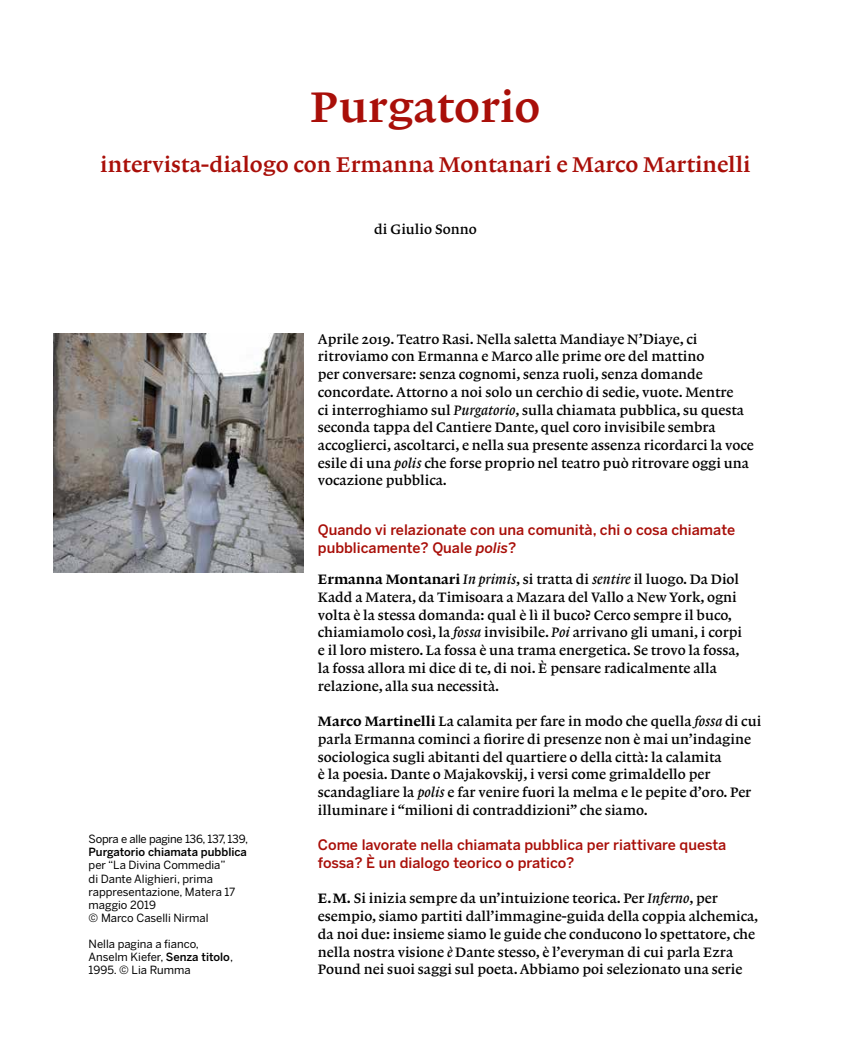
<style>
.page{position:relative;width:851px;height:1063px;background:#fff}
.page>*{position:absolute;margin:0;border:0;box-sizing:border-box;transform-origin:0 0}
.t1{font:45px "Lexicon No 1 Roman C";color:#a90f09}
.t2{font:22.5px "Lexicon No 1 Roman C";color:#a90f09}
.t3{font:14.38px/17.8px "Lexicon No 1 Roman B";color:#000}
.t4{font:500 14.38px/17.8px "Benton Sans";color:#a90f09}
.t5{font:11.25px/13.1px "Benton Sans";color:#000}
.t6{font:11.25px "Benton Sans";letter-spacing:-.02em;color:#000}
.t7{font:500 11.25px "Benton Sans";color:#000}
.s1{font-weight:500}
.s2{font-family:"Lexicon No 1 Italic B"}
.s3{font-style:italic}
.s4{font-family:"Lexicon No 1 Roman D"}
</style>
<div class="page">
<img style="left:53px;top:333px;width:251px;height:240px">
<h1 class="t1" style="left:310px;top:81px;width:231px">Purgatorio</h1>
<h2 class="t2" style="left:100px;top:152px;width:651px">intervista‑dialogo con Ermanna Montanari e Marco Martinelli</h2>
<p class="t6" style="left:89px;top:832px;width:161px">Sopra e alle pagine 136, 137, 139,</p>
<p class="t7" style="left:89px;top:845px;width:160px">Purgatorio chiamata pubblica</p>
<p class="t5" style="left:89px;top:859px;width:148px">per “La Divina Commedia” di Dante Alighieri, prima rappresentazione, Matera 17 maggio 2019<br>© Marco Caselli Nirmal</p>
<p class="t5" style="left:89px;top:937px;width:146px">Nella pagina a fianco,<br>Anselm Kiefer, <span class="s1">Senza titolo</span>,<br>1995. © Lia Rumma</p>
<p class="t3" style="left:374px;top:221px;width:104px">di Giulio Sonno</p>
<p class="t3" style="left:318px;top:330px;width:437px">Aprile 2019. Teatro Rasi. Nella saletta Mandiaye N’Diaye, ci ritroviamo con Ermanna e Marco alle prime ore del mattino<br>per conversare: senza cognomi, senza ruoli, senza domande concordate. Attorno a noi solo un cerchio di sedie, vuote. Mentre<br>ci interroghiamo sul <span class="s2">Purgatorio</span>, sulla chiamata pubblica, su questa seconda tappa del Cantiere Dante, quel coro invisibile sembra accoglierci, ascoltarci, e nella sua presente assenza ricordarci la voce esile di una <span class="s2">polis</span> che forse proprio nel teatro può ritrovare oggi una vocazione pubblica.</p>
<p class="t4" style="left:318px;top:521px;width:418px">Quando vi relazionate con una comunità, chi o cosa chiamate pubblicamente? Quale <span class="s3">polis</span>?</p>
<p class="t3" style="left:318px;top:571px;width:425px"><span class="s4">Ermanna Montanari</span> <span class="s2">In primis</span>, si tratta di <span class="s2">sentire</span> il luogo. Da Diol Kadd a Matera, da Timisoara a Mazara del Vallo a New York, ogni volta è la stessa domanda: qual è lì il buco? Cerco sempre il buco, chiamiamolo così, la <span class="s2">fossa</span> invisibile. <span class="s2">Poi</span> arrivano gli umani, i corpi e il loro mistero. La fossa è una trama energetica. Se trovo la fossa, la fossa allora mi dice di te, di noi. È pensare radicalmente alla relazione, alla sua necessità.</p>
<p class="t3" style="left:318px;top:712px;width:445px"><span class="s4">Marco Martinelli</span> La calamita per fare in modo che quella <span class="s2">fossa</span> di cui parla Ermanna cominci a fiorire di presenze non è mai un’indagine sociologica sugli abitanti del quartiere o della città: la calamita<br>è la poesia. Dante o Majakovskij, i versi come grimaldello per scandagliare la <span class="s2">polis</span> e far venire fuori la melma e le pepite d’oro. Per illuminare i “milioni di contraddizioni” che siamo.</p>
<p class="t4" style="left:318px;top:836px;width:410px">Come lavorate nella chiamata pubblica per riattivare questa fossa? È un dialogo teorico o pratico?</p>
<p class="t3" style="left:318px;top:890px;width:441px"><span class="s4">E.M.</span> Si inizia sempre da un’intuizione teorica. Per <span class="s2">Inferno</span>, per esempio, siamo partiti dall’immagine‑guida della coppia alchemica, da noi due: insieme siamo le guide che conducono lo spettatore, che nella nostra visione <span class="s2">è</span> Dante stesso, è l’everyman di cui parla Ezra Pound nei suoi saggi sul poeta. Abbiamo poi selezionato una serie</p>
</div>
